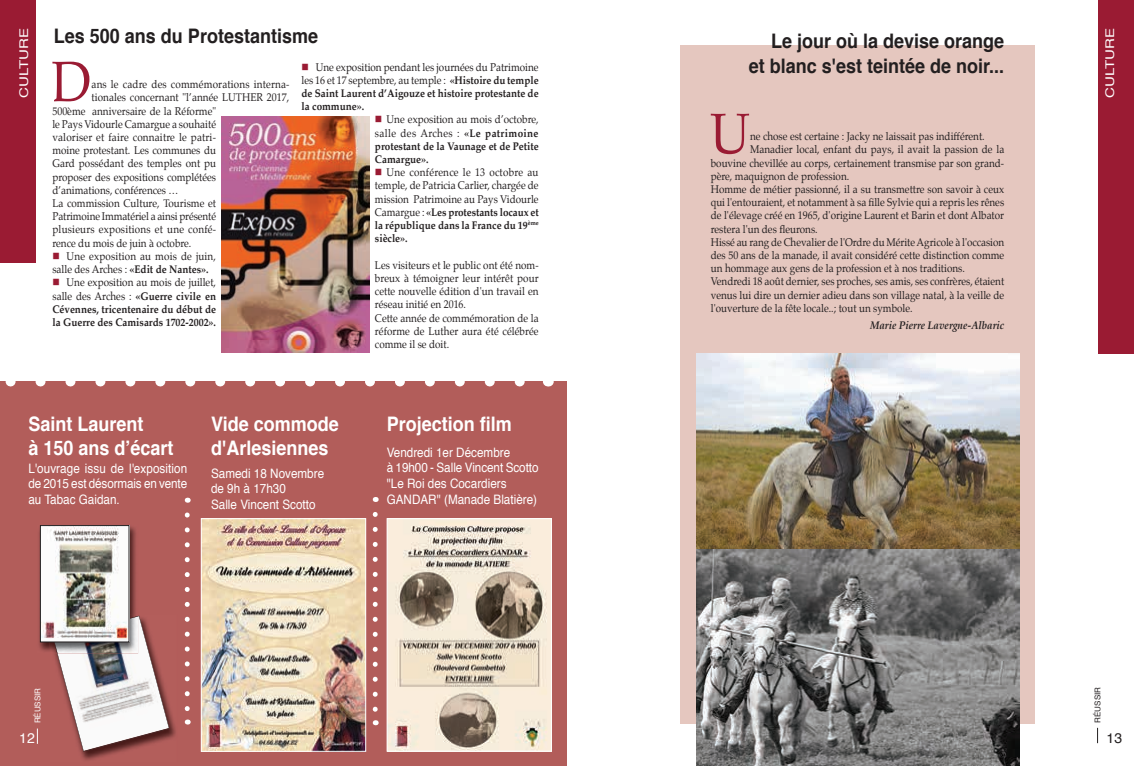
<style>
.page{position:relative;width:1134px;height:766px;background:#fff}
.page>*{position:absolute;margin:0;border:0;box-sizing:border-box;transform-origin:0 0}
.t1{font:57.1px "Palatino";color:#9a1b33;scale:.9 1}
.t2{font:700 20px/24px "Helvetica";color:#231f20;text-align:right;scale:.9 1}
.t3{font:700 20px/24px "Helvetica";color:#fff;scale:.9 1}
.t4{font:14px "Helvetica";color:#231f20}
.t5{font:14px "Helvetica";color:#fff}
.t6{font:13px/15.6px "Helvetica";color:#fff;scale:.9 1}
.t7{font:12px "Helvetica";color:#fff;scale:1.25 1}
.t8{font:11px/13.2px "Palatino";color:#231f20;scale:.9 1}
.t9{font:700 11px/13.2px "Palatino";color:#231f20;text-align:justify;scale:.9 1}
.t10{font:11px "Palatino";letter-spacing:.02em;color:#231f20;scale:.9 1}
.t11{font:italic 700 11px "Palatino";color:#231f20;scale:.9 1}
.t12{font:8px "Helvetica";color:#231f20}
.t13{font:8px "Helvetica";color:#fff}
.s1{color:#9a1b33}
.s2{font-weight:700}
.s3{font-weight:400}
</style>
<div class="page">
<div style="left:0;top:381px;width:567px;height:384px;background:#b25d5a"></div>
<svg style="left:1097px;top:727px;width:1px;height:16px"></svg>
<svg style="left:37px;top:728px;width:1px;height:15px"></svg>
<div style="left:680px;top:45px;width:355px;height:678px;background:#e5c7bf"></div>
<img style="left:222px;top:117px;width:147px;height:235px">
<div style="left:1098px;top:0;width:36px;height:354px;background:#9a1b33"></div>
<img style="left:203px;top:520px;width:161px;height:229px">
<div style="left:201px;top:518px;width:165px;height:233px;border:1px solid #fff"></div>
<img style="left:389px;top:520px;width:161px;height:229px">
<div style="left:387px;top:518px;width:165px;height:233px;border:1px solid #fff"></div>
<img style="left:80px;top:707px;width:96px;height:53px">
<svg style="left:54px;top:615px;width:115px;height:136px"></svg>
<img style="left:39px;top:525px;width:97px;height:126px">
<img style="left:53px;top:616px;width:85px;height:37px">
<img style="left:42px;top:527px;width:85px;height:113px">
<div style="left:40px;top:525px;width:89px;height:117px;border:1px solid #231f20"></div>
<div style="left:0;top:0;width:35px;height:262px;background:#9a1b33"></div>
<img style="left:696px;top:353px;width:323px;height:196px">
<img style="left:696px;top:549px;width:323px;height:216px">
<svg style="left:185px;top:515px;width:5px;height:209px"></svg>
<svg style="left:373px;top:514px;width:5px;height:211px"></svg>
<svg style="left:11px;top:381px;width:514px;height:5px"></svg>
<p class="t7" style="left:15px;top:98px;width:57px;rotate:-90deg">CULTURE</p>
<h2 class="t2" style="left:54px;top:25px;width:295px">Les 500 ans du Protestantisme</h2>
<h1 class="t1" style="left:52px;top:34px;width:46px">D</h1>
<p class="t10" style="left:92px;top:75px;width:221px">ans le cadre des commémorations interna-</p>
<p class="t8" style="left:92px;top:91px;width:221px">tionales concernant "l’année LUTHER 2017,</p>
<p class="t8" style="left:52px;top:104px;width:183px">500ème anniversaire de la Réforme"</p>
<p class="t8" style="left:52px;top:117px;width:183px">le Pays Vidourle Camargue a souhaité</p>
<p class="t8" style="left:52px;top:130px;width:183px">valoriser et faire connaitre le patri-</p>
<p class="t8" style="left:52px;top:144px;width:183px">moine protestant. Les communes du</p>
<p class="t8" style="left:52px;top:157px;width:183px">Gard possédant des temples ont pu</p>
<p class="t8" style="left:52px;top:170px;width:183px">proposer des expositions complétées</p>
<p class="t8" style="left:52px;top:183px;width:142px">d’animations, conférences …</p>
<p class="t8" style="left:52px;top:196px;width:183px">La commission Culture, Tourisme et</p>
<p class="t8" style="left:52px;top:210px;width:183px">Patrimoine Immatériel a ainsi présenté</p>
<p class="t10" style="left:52px;top:220px;width:183px">plusieurs expositions et une confé-</p>
<p class="t8" style="left:52px;top:236px;width:156px">rence du mois de juin à octobre.</p>
<p class="t8" style="left:52px;top:249px;width:183px"><span class="s1">■</span> Une exposition au mois de juin, salle des Arches : <span class="s2">«Edit de Nantes».</span></p>
<p class="t9" style="left:52px;top:275px;width:183px"><span class="s1">■</span> <span class="s3">Une exposition au mois de juillet, salle des Arches :</span> «Guerre civile en Cévennes, tricentenaire du début de la Guerre des Camisards 1702-2002».</p>
<p class="t9" style="left:302px;top:60px;width:265px"><span class="s1">■</span> <span class="s3">Une exposition pendant les journées du Patrimoine les 16 et 17 septembre, au temple :</span> «Histoire du temple de Saint Laurent d’Aigouze et histoire protestante de la commune».</p>
<p class="t9" style="left:375px;top:113px;width:183px"><span class="s1">■</span> <span class="s3">Une exposition au mois d’octobre, salle des Arches :</span> «Le patrimoine protestant de la Vaunage et de Petite Camargue».</p>
<p class="t8" style="left:375px;top:166px;width:183px;text-align:justify"><span class="s1">■</span> Une conférence le 13 octobre au temple, de Patricia Carlier, chargée de mission Patrimoine au Pays Vidourle Camargue : <span class="s2">«Les protestants locaux et la république dans la France du 19</span><sup>ème </sup><span class="s2">siècle».</span></p>
<p class="t8" style="left:375px;top:258px;width:183px">Les visiteurs et le public ont été nom&shy;breux à témoigner leur intérêt pour cette nouvelle édition d'un travail en réseau initié en 2016.<br>Cette année de commémoration de la réforme de Luther aura été célébrée comme il se doit.</p>
<h2 class="t3" style="left:28px;top:412px;width:163px">Saint Laurent<br>à 150 ans d’écart</h2>
<h2 class="t3" style="left:211px;top:412px;width:143px">Vide commode d'Arlesiennes</h2>
<h2 class="t3" style="left:387px;top:412px;width:140px">Projection film</h2>
<p class="t6" style="left:387px;top:444px;width:170px">Vendredi 1er Décembre<br>à 19h00 - Salle Vincent Scotto "Le Roi des Cocardiers<br>GANDAR" (Manade Blatière)</p>
<p class="t6" style="left:28px;top:461px;width:178px;text-align:justify">L'ouvrage issu de l'exposition de 2015 est désormais en vente au Tabac Gaidan.</p>
<p class="t6" style="left:211px;top:465px;width:127px">Samedi 18 Novembre de 9h à 17h30<br>Salle Vincent Scotto</p>
<p class="t13" style="left:31px;top:723px;width:37px;rotate:-90deg">RÉUSSIR</p>
<p class="t5" style="left:19px;top:727px;width:17px">12</p>
<h2 class="t2" style="left:749px;top:30px;width:285px">Le jour où la devise orange<br>et blanc s'est teintée de noir...</h2>
<h1 class="t1" style="left:710px;top:86px;width:46px">U</h1>
<p class="t8" style="left:750px;top:130px;width:262px">ne chose est certaine : Jacky ne laissait pas indifférent.</p>
<p class="t8" style="left:750px;top:143px;width:284px">Manadier local, enfant du pays, il avait la passion de la</p>
<p class="t8" style="left:711px;top:156px;width:327px">bouvine chevillée au corps, certainement transmise par son grand-</p>
<p class="t8" style="left:711px;top:169px;width:155px">père, maquignon de profession.</p>
<p class="t8" style="left:711px;top:182px;width:327px">Homme de métier passionné, il a su transmettre son savoir à ceux</p>
<p class="t8" style="left:711px;top:196px;width:328px">qui l'entouraient, et notamment à sa fille Sylvie qui a repris les rênes</p>
<p class="t8" style="left:711px;top:209px;width:327px">de l'élevage créé en 1965, d'origine Laurent et Barin et dont Albator</p>
<p class="t8" style="left:711px;top:222px;width:120px">restera l'un des fleurons.</p>
<p class="t8" style="left:711px;top:235px;width:327px">Hissé au rang de Chevalier de l'Ordre du Mérite Agricole à l'occasion</p>
<p class="t8" style="left:711px;top:248px;width:328px">des 50 ans de la manade, il avait considéré cette distinction comme</p>
<p class="t8" style="left:711px;top:262px;width:284px">un hommage aux gens de la profession et à nos traditions.</p>
<p class="t8" style="left:711px;top:275px;width:328px">Vendredi 18 août dernier, ses proches, ses amis, ses confrères, étaient</p>
<p class="t8" style="left:711px;top:288px;width:328px">venus lui dire un dernier adieu dans son village natal, à la veille de</p>
<p class="t8" style="left:711px;top:301px;width:226px">l'ouverture de la fête locale..; tout un symbole.</p>
<p class="t11" style="left:870px;top:316px;width:151px">Marie Pierre Lavergne-Albaric</p>
<p class="t7" style="left:1101px;top:98px;width:57px;rotate:-90deg">CULTURE</p>
<p class="t12" style="left:1091px;top:722px;width:37px;rotate:-90deg">RÉUSSIR</p>
<p class="t4" style="left:1107px;top:727px;width:17px">13</p>
</div>
